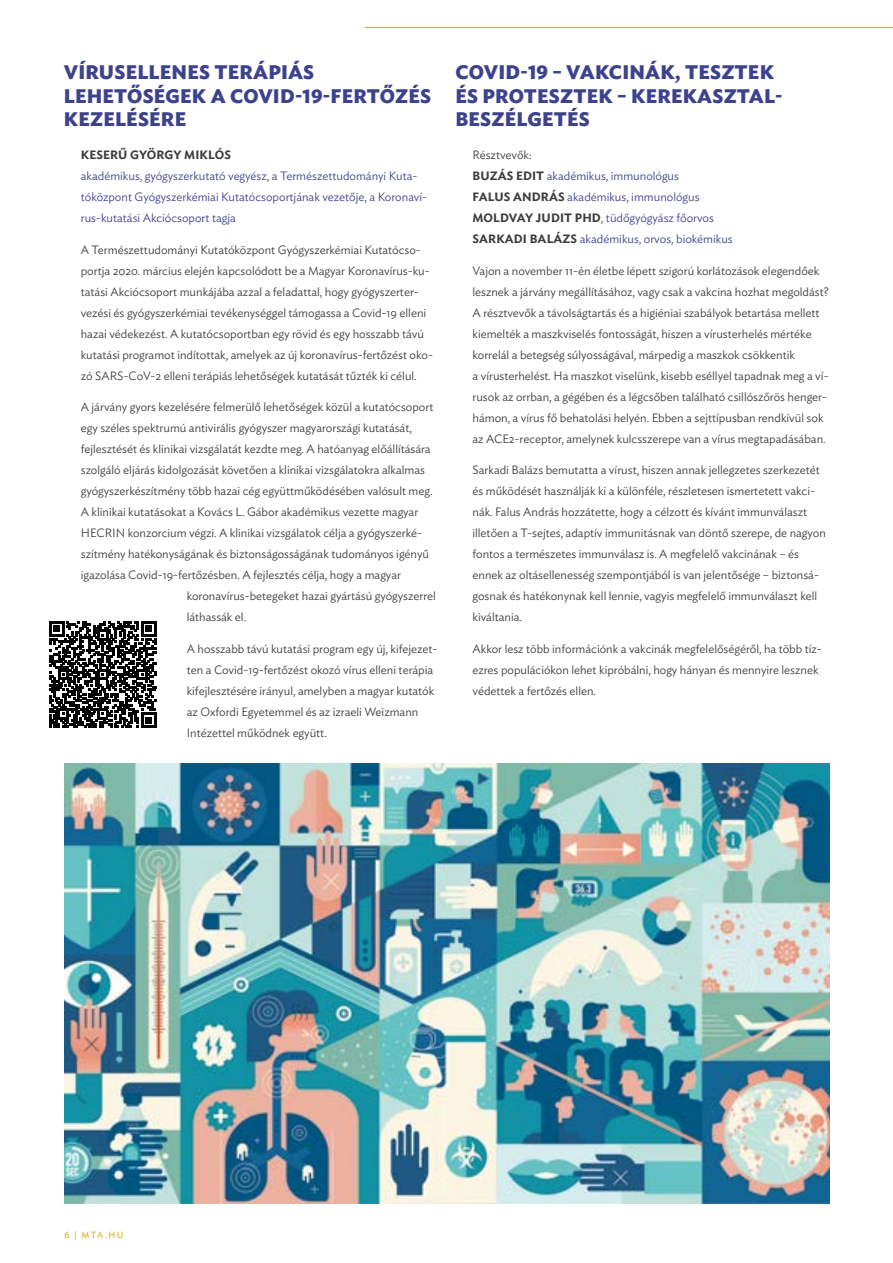
<style>
.page{position:relative;width:893px;height:1263px;background:#fff}
.page>*{position:absolute;margin:0;border:0;box-sizing:border-box;transform-origin:0 0}
.t1{font:700 19.5px/23.4px "Ideal Sans";letter-spacing:.01em;color:#3d428d}
.t2{font:300 12px/21px "Ideal Sans";color:#3c3c3b}
.t3{font:300 12px/21px "Ideal Sans";color:#3d428d}
.t4{font:600 12px "Ideal Sans";letter-spacing:.01em;color:#3c3c3b}
.t5{font:9px "Ideal Sans";color:#e4aa1e}
.s1{color:#3c3c3b}
.s2{font-weight:600;color:#3c3c3b}
</style>
<div class="page">
<hr style="left:365px;top:27px;width:528px;height:1px;background:#e0a200">
<img style="left:64px;top:764px;width:766px;height:439px">
<svg style="left:49px;top:621px;width:107px;height:107px"></svg>
<h1 class="t1" style="left:64px;top:59px;width:369px">VÍRUSELLENES TERÁPIÁS<br>LEHETŐSÉGEK A COVID-19-FERTŐZÉS<br>KEZELÉSÉRE</h1>
<p class="t4" style="left:81px;top:145px;width:152px">KESERŰ GYÖRGY MIKLÓS</p>
<p class="t3" style="left:81px;top:164px;width:348px">akadémikus, gyógyszerkutató vegyész, a Természettudományi Kuta&shy;tóközpont Gyógyszerkémiai Kutatócsoportjának vezetője, a Koronaví&shy;rus-kutatási Akciócsoport tagja</p>
<p class="t2" style="left:81px;top:238px;width:354px">A Természettudományi Kutatóközpont Gyógyszerkémiai Kutatócso&shy;portja 2020. március elején kapcsolódott be a Magyar Koronavírus-ku&shy;tatási Akciócsoport munkájába azzal a feladattal, hogy gyógyszerter&shy;vezési és gyógyszerkémiai tevékenységgel támogassa a Covid-19 elleni hazai védekezést. A kutatócsoportban egy rövid és egy hosszabb távú kutatási programot indítottak, amelyek az új koronavírus-fertőzést oko&shy;zó SARS-CoV-2 elleni terápiás lehetőségek kutatását tűzték ki célul.</p>
<p class="t2" style="left:81px;top:395px;width:354px">A járvány gyors kezelésére felmerülő lehetőségek közül a kutatócsoport</p>
<p class="t2" style="left:81px;top:416px;width:333px">egy széles spektrumú antivirális gyógyszer magyarországi kutatását,</p>
<p class="t2" style="left:81px;top:437px;width:351px">fejlesztését és klinikai vizsgálatát kezdte meg. A hatóanyag előállítására</p>
<p class="t2" style="left:81px;top:458px;width:346px">szolgáló eljárás kidolgozását követően a klinikai vizsgálatokra alkalmas</p>
<p class="t2" style="left:81px;top:479px;width:353px">gyógyszerkészítmény több hazai cég együttműködésében valósult meg.</p>
<p class="t2" style="left:81px;top:500px;width:339px">A klinikai kutatásokat a Kovács L. Gábor akadémikus vezette magyar</p>
<p class="t2" style="left:81px;top:521px;width:343px">HECRIN konzorcium végzi. A klinikai vizsgálatok célja a gyógyszerké-</p>
<p class="t2" style="left:81px;top:542px;width:350px">szítmény hatékonyságának és biztonságosságának tudományos igényű</p>
<p class="t2" style="left:81px;top:563px;width:322px">igazolása Covid-19-fertőzésben. A fejlesztés célja, hogy a magyar</p>
<p class="t2" style="left:187px;top:584px;width:251px">koronavírus-betegeket hazai gyártású gyógyszerrel</p>
<p class="t2" style="left:187px;top:605px;width:61px">láthassák el.</p>
<p class="t2" style="left:187px;top:637px;width:252px">A hosszabb távú kutatási program egy új, kifejezet&shy;ten a Covid-19-fertőzést okozó vírus elleni terápia kifejlesztésére irányul, amelyben a magyar kutatók az Oxfordi Egyetemmel és az izraeli Weizmann Intézettel működnek együtt.</p>
<h1 class="t1" style="left:455px;top:59px;width:328px">COVID-19 – VAKCINÁK, TESZTEK<br>ÉS PROTESZTEK – KEREKASZTAL-<br>BESZÉLGETÉS</h1>
<p class="t3" style="left:472px;top:143px;width:262px"><span class="s1">Résztvevők:<br></span><span class="s2">BUZÁS EDIT</span> akadémikus, immunológus<br><span class="s2">FALUS ANDRÁS</span> akadémikus, immunológus <span class="s2">MOLDVAY JUDIT PHD</span><span class="s1">,</span> tüdőgyógyász főorvos <span class="s2">SARKADI BALÁZS</span> akadémikus, orvos, biokémikus</p>
<p class="t2" style="left:472px;top:259px;width:358px">Vajon a november 11-én életbe lépett szigorú korlátozások elegendőek lesznek a járvány megállításához, vagy csak a vakcina hozhat megoldást?<br>A résztvevők a távolságtartás és a higiéniai szabályok betartása mellett kiemelték a maszkviselés fontosságát, hiszen a vírusterhelés mértéke korrelál a betegség súlyosságával, márpedig a maszkok csökkentik<br>a vírusterhelést. Ha maszkot viselünk, kisebb eséllyel tapadnak meg a ví&shy;rusok az orrban, a gégében és a légcsőben található csillószőrös henger&shy;hámon, a vírus fő behatolási helyén. Ebben a sejttípusban rendkívül sok az ACE2-receptor, amelynek kulcsszerepe van a vírus megtapadásában.</p>
<p class="t2" style="left:472px;top:458px;width:355px">Sarkadi Balázs bemutatta a vírust, hiszen annak jellegzetes szerkezetét és működését használják ki a különféle, részletesen ismertetett vakci&shy;nák. Falus András hozzátette, hogy a célzott és kívánt immunválaszt illetően a T-sejtes, adaptív immunitásnak van döntő szerepe, de nagyon fontos a természetes immunválasz is. A megfelelő vakcinának – és ennek az oltásellenesség szempontjából is van jelentősége – biztonsá&shy;gosnak és hatékonynak kell lennie, vagyis megfelelő immunválaszt kell kiváltania.</p>
<p class="t2" style="left:472px;top:637px;width:351px">Akkor lesz több információnk a vakcinák megfelelőségéről, ha több tíz&shy;ezres populációkon lehet kipróbálni, hogy hányan és mennyire lesznek védettek a fertőzés ellen.</p>
<p class="t5" style="left:64px;top:1228px;width:61px">6 | MTA.HU</p>
</div>
